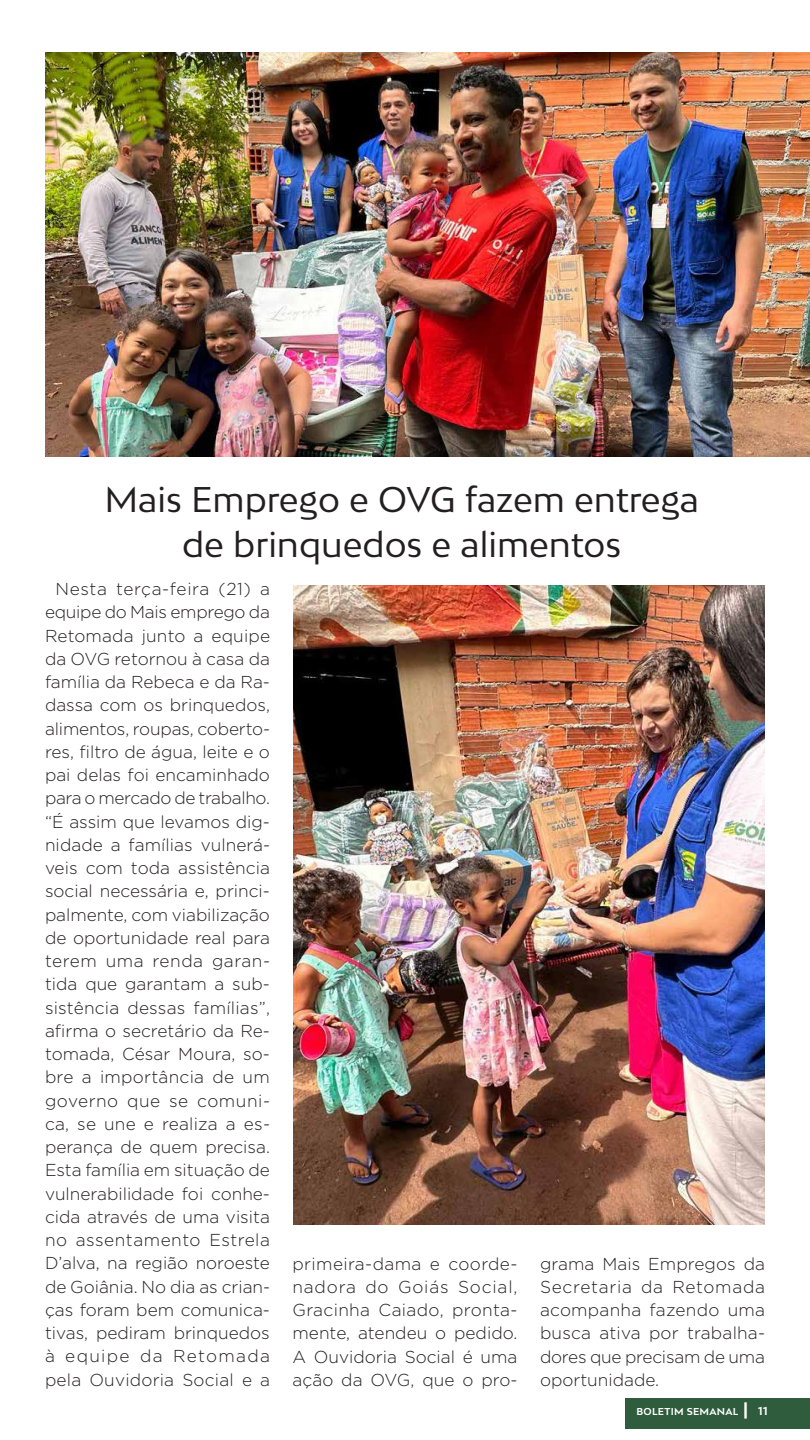
<style>
.page{position:relative;width:810px;height:1440px;background:#fff}
.page>*{position:absolute;margin:0;border:0;box-sizing:border-box;transform-origin:0 0}
.t1{font:33.75px/45px "Bw Mitga";color:#231f20;text-align:center}
.t2{font:300 17.25px/23.2px "Gotham";color:#231f20;text-align:justify}
.t3{font:700 9.45px "Bw Mitga";letter-spacing:.03em;color:#fff}
.s1{font-size:16.27px}
.s2{font-size:10.88px}
</style>
<div class="page">
<div style="left:625px;top:1398px;width:185px;height:31px;background:#2f5c3d"></div>
<img style="left:45px;top:52px;width:765px;height:405px">
<img style="left:294px;top:586px;width:471px;height:638px">
<h1 class="t1" style="left:104px;top:476px;width:596px">Mais Emprego e OVG fazem entrega de brinquedos e alimentos</h1>
<p class="t2" style="left:45px;top:577px;width:227px;text-indent:11px">Nesta terça-feira (21) a equipe do Mais emprego da Retomada junto a equipe da OVG retornou à casa da família da Rebeca e da Ra&shy;dassa com os brinquedos, alimentos, roupas, coberto&shy;res, filtro de água, leite e o pai delas foi encaminhado para o mercado de trabalho. “É assim que levamos dig&shy;nidade a famílias vulnerá&shy;veis com toda assistência social necessária e, princi&shy;palmente, com viabilização de oportunidade real para terem uma renda garan&shy;tida que garantam a sub&shy;sistência dessas famílias”, afirma o secretário da Re&shy;tomada, César Moura, so&shy;bre a importância de um governo que se comuni&shy;ca, se une e realiza a es&shy;perança de quem precisa.<br>Esta família em situação de vulnerabilidade foi conhe&shy;cida através de uma visita no assentamento Estrela D’alva, na região noroeste de Goiânia. No dia as crian&shy;ças foram bem comunica&shy;tivas, pediram brinquedos à equipe da Retomada pela Ouvidoria Social e a</p>
<p class="t2" style="left:293px;top:1251px;width:227px">primeira-dama e coorde&shy;nadora do Goiás Social, Gracinha Caiado, pronta&shy;mente, atendeu o pedido.<br>A Ouvidoria Social é uma ação da OVG, que o pro-</p>
<p class="t2" style="left:540px;top:1251px;width:227px">grama Mais Empregos da Secretaria da Retomada acompanha fazendo uma busca ativa por trabalha&shy;dores que precisam de uma oportunidade.</p>
<p class="t3" style="left:637px;top:1405px;width:133px">BOLETIM SEMANAL <span class="s1">|</span> <span class="s2">11</span></p>
</div>
